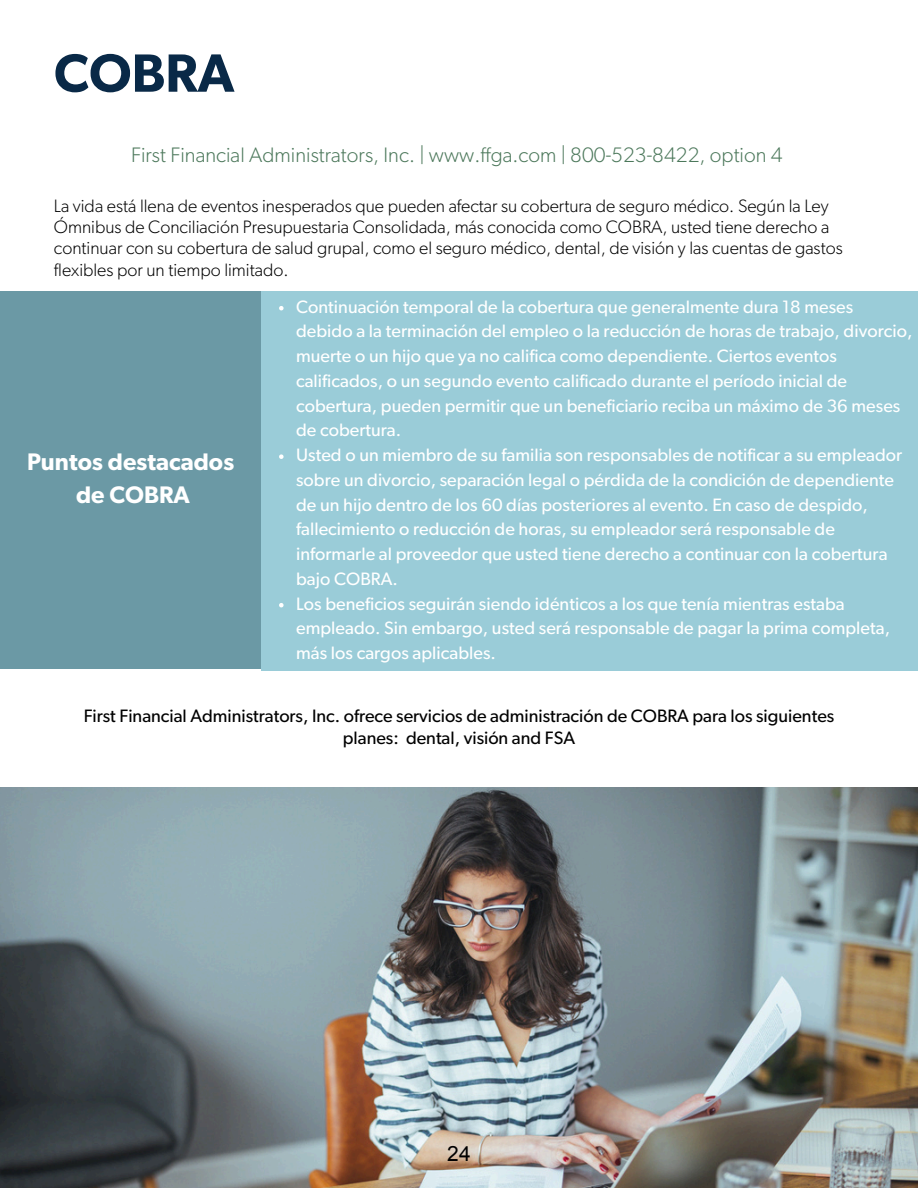
<style>
.page{position:relative;width:918px;height:1188px;background:#fff}
.page>*{position:absolute;margin:0;border:0;box-sizing:border-box;transform-origin:0 0}
.t1{font:600 54px "Gibson";color:#092947}
.t2{font:600 24px/32.7px "Gibson";letter-spacing:.005em;color:#fff;text-align:center}
.t3{font:300 21px "Gibson";letter-spacing:.005em;color:#4c785b}
.t4{font:21px "Arial";color:#000}
.t5{font:18px/24.8px "Gibson";letter-spacing:.005em;color:#fff}
.t6{font:300 18px/21.3px "Gibson";color:#000}
.t7{font:18px/21.3px "Gibson";color:#000;text-align:center}
</style>
<div class="page">
<img style="left:0;top:787px;width:918px;height:401px">
<div style="left:0;top:291px;width:281px;height:378px;background:#6b99a5"></div>
<div style="left:261px;top:291px;width:657px;height:380px;background:#9accd8"></div>
<svg style="left:279px;top:306px;width:5px;height:4px"></svg>
<svg style="left:279px;top:454px;width:5px;height:5px"></svg>
<svg style="left:279px;top:603px;width:5px;height:4px"></svg>
<h1 class="t1" style="left:54px;top:49px;width:182px">COBRA</h1>
<h3 class="t3" style="left:131px;top:145px;width:653px">First Financial Administrators, Inc. | www.ffga.com | 800-523-8422, option 4</h3>
<p class="t6" style="left:54px;top:196px;width:790px">La vida está llena de eventos inesperados que pueden afectar su cobertura de seguro médico. Según la Ley Ómnibus de Conciliación Presupuestaria Consolidada, más conocida como COBRA, usted tiene derecho a continuar con su cobertura de salud grupal, como el seguro médico, dental, de visión y las cuentas de gastos flexibles por un tiempo limitado.</p>
<p class="t2" style="left:27px;top:447px;width:209px">Puntos destacados de COBRA</p>
<p class="t5" style="left:296px;top:295px;width:618px">Continuación temporal de la cobertura que generalmente dura 18 meses debido a la terminación del empleo o la reducción de horas de trabajo, divorcio, muerte o un hijo que ya no califica como dependiente. Ciertos eventos calificados, o un segundo evento calificado durante el período inicial de cobertura, pueden permitir que un beneficiario reciba un máximo de 36 meses de cobertura.</p>
<p class="t5" style="left:296px;top:443px;width:608px">Usted o un miembro de su familia son responsables de notificar a su empleador sobre un divorcio, separación legal o pérdida de la condición de dependiente de un hijo dentro de los 60 días posteriores al evento. En caso de despido, fallecimiento o reducción de horas, su empleador será responsable de informarle al proveedor que usted tiene derecho a continuar con la cobertura bajo COBRA.</p>
<p class="t5" style="left:296px;top:592px;width:595px">Los beneficios seguirán siendo idénticos a los que tenía mientras estaba empleado. Sin embargo, usted será responsable de pagar la prima completa, más los cargos aplicables.</p>
<p class="t7" style="left:84px;top:706px;width:752px">First Financial Administrators, Inc. ofrece servicios de administración de COBRA para los siguientes planes: dental, visión and FSA</p>
<p class="t4" style="left:447px;top:1142px;width:25px">24</p>
</div>
